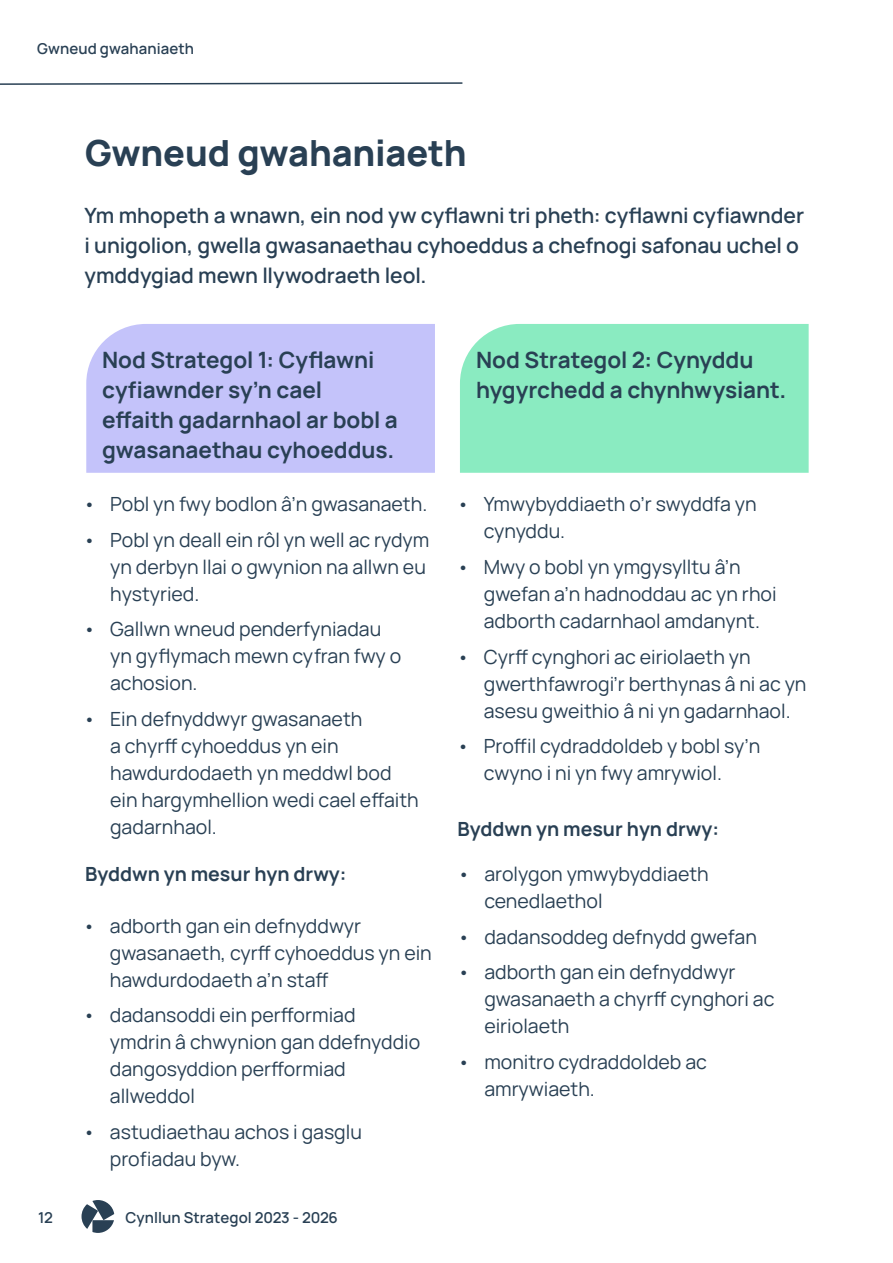
<style>
.page{position:relative;width:893px;height:1263px;background:#fff}
.page>*{position:absolute;margin:0;border:0;box-sizing:border-box;transform-origin:0 0}
.t1{font:800 36px "Manrope";letter-spacing:-.005em;color:#294054}
.t2{font:700 22.5px/30px "Manrope";color:#294054}
.t3{font:600 21px/30px "Manrope";letter-spacing:-.005em;color:#294054}
.t4{font:19.5px/27px "Manrope";color:#294054}
.t5{font:700 19.5px "Manrope";color:#294054}
.t6{font:600 15px "Manrope";letter-spacing:.005em;color:#294054}
</style>
<div class="page">
<svg style="left:0;top:82px;width:463px;height:3px"></svg>
<svg style="left:82px;top:1200px;width:32px;height:33px"></svg>
<div style="left:86px;top:324px;width:349px;height:149px;background:#c4c3fa"></div>
<div style="left:460px;top:324px;width:349px;height:149px;background:#8aebc1"></div>
<p class="t6" style="left:37px;top:38px;width:158px">Gwneud gwahaniaeth</p>
<h1 class="t1" style="left:85px;top:128px;width:383px">Gwneud gwahaniaeth</h1>
<p class="t3" style="left:85px;top:199px;width:721px">Ym mhopeth a wnawn, ein nod yw cyflawni tri pheth: cyflawni cyfiawnder i unigolion, gwella gwasanaethau cyhoeddus a chefnogi safonau uchel o ymddygiad mewn llywodraeth leol.</p>
<h2 class="t2" style="left:102px;top:344px;width:297px">Nod Strategol 1: Cyflawni cyfiawnder sy’n cael effaith gadarnhaol ar bobl a gwasanaethau cyhoeddus.</h2>
<h2 class="t2" style="left:476px;top:344px;width:312px">Nod Strategol 2: Cynyddu hygyrchedd a chynhwysiant.</h2>
<p class="t4" style="left:83px;top:490px;width:346px">• Pobl yn fwy bodlon â’n gwasanaeth.</p>
<p class="t4" style="left:110px;top:525px;width:321px;text-indent:-27px">• Pobl yn deall ein rôl yn well ac rydym yn derbyn llai o gwynion na allwn eu hystyried.</p>
<p class="t4" style="left:110px;top:615px;width:293px;text-indent:-27px">• Gallwn wneud penderfyniadau yn gyflymach mewn cyfran fwy o achosion.</p>
<p class="t4" style="left:110px;top:704px;width:310px;text-indent:-27px">• Ein defnyddwyr gwasanaeth<br>a chyrff cyhoeddus yn ein hawdurdodaeth yn meddwl bod ein hargymhellion wedi cael effaith gadarnhaol.</p>
<h3 class="t5" style="left:85px;top:860px;width:263px">Byddwn yn mesur hyn drwy:</h3>
<p class="t4" style="left:110px;top:911px;width:323px;text-indent:-27px">• adborth gan ein defnyddwyr gwasanaeth, cyrff cyhoeddus yn ein hawdurdodaeth a’n staff</p>
<p class="t4" style="left:110px;top:1001px;width:312px;text-indent:-27px">• dadansoddi ein perfformiad ymdrin â chwynion gan ddefnyddio dangosyddion perfformiad allweddol</p>
<p class="t4" style="left:110px;top:1117px;width:253px;text-indent:-27px">• astudiaethau achos i gasglu profiadau byw.</p>
<p class="t6" style="left:38px;top:1206px;width:16px">12</p>
<p class="t6" style="left:125px;top:1206px;width:214px">Cynllun Strategol 2023 - 2026</p>
<p class="t4" style="left:484px;top:490px;width:274px;text-indent:-27px">• Ymwybyddiaeth o’r swyddfa yn cynyddu.</p>
<p class="t4" style="left:484px;top:553px;width:294px;text-indent:-27px">• Mwy o bobl yn ymgysylltu â’n gwefan a’n hadnoddau ac yn rhoi adborth cadarnhaol amdanynt.</p>
<p class="t4" style="left:484px;top:642px;width:324px;text-indent:-27px">• Cyrff cynghori ac eiriolaeth yn gwerthfawrogi’r berthynas â ni ac yn asesu gweithio â ni yn gadarnhaol.</p>
<p class="t4" style="left:457px;top:732px;width:305px;text-align:center">• Proffil cydraddoldeb y bobl sy’n cwyno i ni yn fwy amrywiol.</p>
<h3 class="t5" style="left:458px;top:815px;width:263px">Byddwn yn mesur hyn drwy:</h3>
<p class="t4" style="left:484px;top:860px;width:226px;text-indent:-27px">• arolygon ymwybyddiaeth cenedlaethol</p>
<p class="t4" style="left:457px;top:922px;width:301px">• dadansoddeg defnydd gwefan</p>
<p class="t4" style="left:484px;top:958px;width:292px;text-indent:-27px">• adborth gan ein defnyddwyr gwasanaeth a chyrff cynghori ac eiriolaeth</p>
<p class="t4" style="left:484px;top:1047px;width:224px;text-indent:-27px">• monitro cydraddoldeb ac amrywiaeth.</p>
</div>
